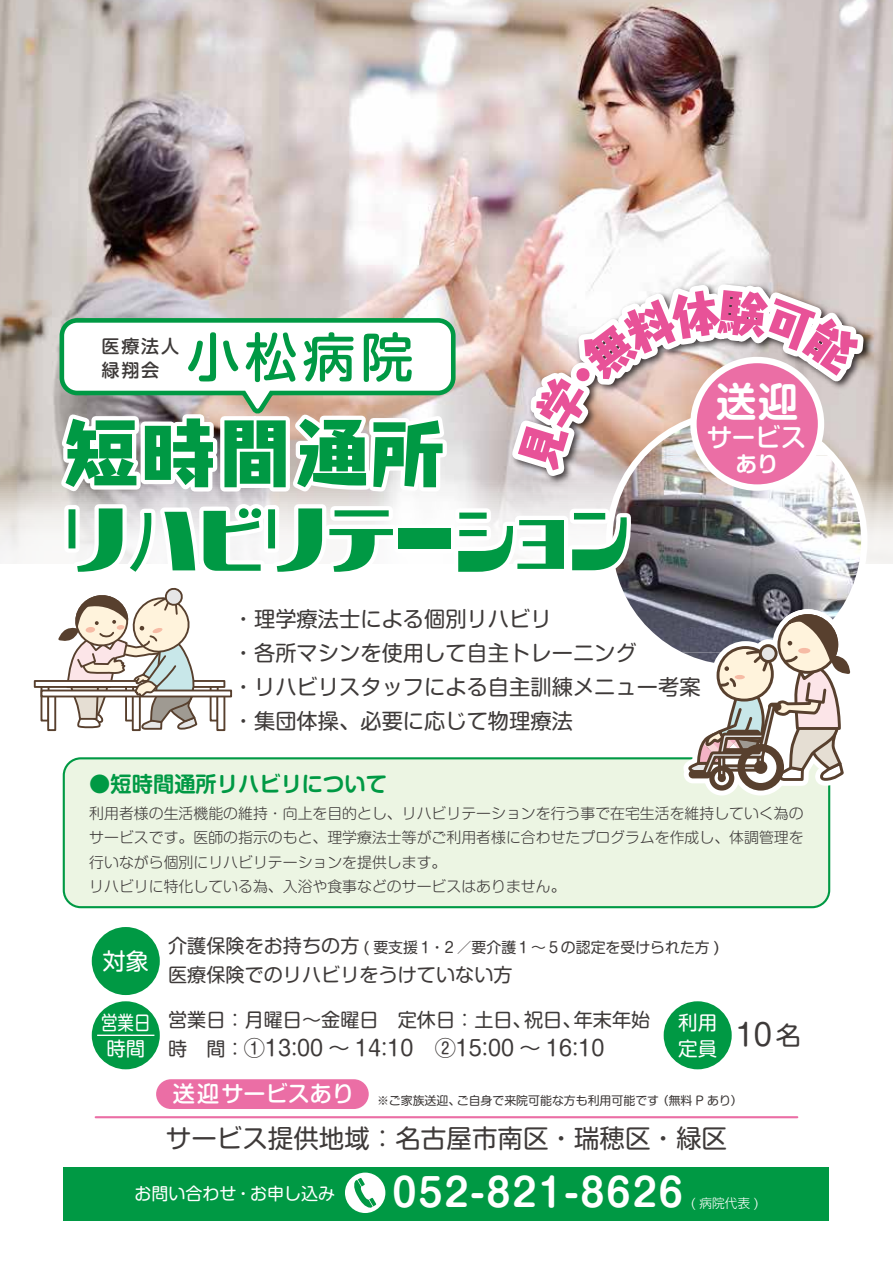
<style>
.page{position:relative;width:893px;height:1263px;background:#fff}
.page>*{position:absolute;margin:0;border:0;box-sizing:border-box;transform-origin:0 0}
.t1{font:76.5px "Kurokane Std EB";color:#094}
.t2{font:72.3px "kana 01 parade";letter-spacing:.01em;color:#094}
.t3{font:500 52.8px "Shin M Go Pro";color:#094}
.t4{font:700 40.2px "Shin M Go Pro De";color:#fff}
.t5{font:700 38.25px "Shin M Go Pro De";letter-spacing:.05em;color:#fff}
.t6{font:29.7px "Shin M Go Pro";color:#3e3a39}
.t7{font:25.5px "Shin M Go Pro";color:#3e3a39}
.t8{font:500 25.5px "Shin M Go Pro";color:#fff}
.t9{font:23.4px "Shin M Go Pro";color:#fff}
.t10{font:21.3px/34px "Shin M Go Pro";color:#3e3a39}
.t11{font:700 21.3px "Shin M Go Pro De";color:#094}
.t12{font:700 21.3px "Shin M Go Pro De";color:#fff}
.t13{font:19.5px/26.7px "Shin M Go Pro";color:#fff;scale:.85 1}
.t14{font:19.5px/26.7px "Shin M Go Pro";color:#fff}
.t15{font:19.2px/29px "Shin M Go Pro";color:#3e3a39}
.t16{font:500 18.15px/24.5px "Shin M Go Pro";letter-spacing:.1em;color:#3e3a39}
.t17{font:16.95px "Shin M Go Pro";color:#fff}
.t18{font:300 14.85px/24.5px "Shin M Go Pro";color:#3e3a39}
.t19{font:14.85px "Shin M Go Pro";color:#3e3a39}
.t20{font:300 12.75px "Shin M Go Pro";color:#fff}
.t21{font:11.85px "Shin M Go Pro";color:#3e3a39}
.s1{font-size:19.2px}
.s2{font-size:25.5px}
</style>
<div class="page">
<div style="left:64px;top:758px;width:765px;height:149px;background:#ecf5e3;border-radius:17px"></div>
<div style="left:63px;top:757px;width:767px;height:151px;border:2px solid #094;border-radius:17px"></div>
<img style="left:0;top:0;width:893px;height:564px">
<div style="left:92px;top:927px;width:68px;height:68px;background:#094;border-radius:50%"></div>
<div style="left:92px;top:1001px;width:68px;height:68px;background:#094;border-radius:50%"></div>
<hr style="left:97px;top:1035px;width:57px;height:1px;background:#fff">
<div style="left:664px;top:1001px;width:68px;height:68px;background:#094;border-radius:50%"></div>
<div style="left:64px;top:1167px;width:765px;height:53px;background:#094"></div>
<div style="left:345px;top:1172px;width:40px;height:41px;background:#fff;border-radius:50%"></div>
<svg style="left:354px;top:1178px;width:22px;height:30px"></svg>
<svg style="left:41px;top:688px;width:8px;height:33px"></svg>
<svg style="left:34px;top:680px;width:21px;height:8px"></svg>
<div style="left:47px;top:693px;width:9px;height:38px;background:#fff;border:2px solid #58402e"></div>
<svg style="left:41px;top:689px;width:14px;height:8px"></svg>
<hr style="left:96px;top:1116px;width:701px;height:2px;background:#eb6ea5">
<div style="left:156px;top:1079px;width:213px;height:30px;background:#eb6ea5;border-radius:15px"></div>
<img style="left:870px;top:189px;width:23px;height:375px">
<img style="left:55px;top:0;width:815px;height:879px">
<p class="t16" style="left:102px;top:332px;width:79px">医療法人緑翔会</p>
<h3 class="t3" style="left:187px;top:314px;width:228px">小松病院</h3>
<h1 class="t1" style="left:64px;top:394px;width:384px">短時間通所</h1>
<h2 class="t2" style="left:64px;top:503px;width:567px">リハビリテーション</h2>
<h3 class="t4" style="left:716px;top:369px;width:84px">送迎</h3>
<h3 class="t12" style="left:736px;top:447px;width:44px">あり</h3>
<h3 class="t8" style="left:707px;top:416px;width:101px">サービス</h3>
<h3 class="t10" style="left:233px;top:599px;width:469px">・理学療法士による個別リハビリ<br>・各所マシンを使用して自主トレーニング<br>・リハビリスタッフによる自主訓練メニュー考案・集団体操、必要に応じて物理療法</h3>
<h3 class="t11" style="left:89px;top:766px;width:299px">●短時間通所リハビリについて</h3>
<p class="t18" style="left:89px;top:799px;width:716px">利用者様の生活機能の維持・向上を目的とし、リハビリテーションを行う事で在宅生活を維持していく為のサービスです。医師の指示のもと、理学療法士等がご利用者様に合わせたプログラムを作成し、体調管理を行いながら個別にリハビリテーションを提供します。<br>リハビリに特化している為、入浴や食事などのサービスはありません。</p>
<h3 class="t9" style="left:102px;top:943px;width:48px">対象</h3>
<p class="t15" style="left:168px;top:929px;width:346px">介護保険をお持ちの方<br>医療保険でのリハビリをうけていない方</p>
<p class="t19" style="left:364px;top:935px;width:357px">( 要支援１・２／要介護１～５の認定を受けられた方 )</p>
<p class="t15" style="left:168px;top:1003px;width:484px">営業日：月曜日～金曜日　定休日：土日、祝日、年末年始</p>
<h3 class="t10" style="left:168px;top:1029px;width:438px"><span class="s1">時　間：</span>①13:00 ～ 14:10 ②15:00 ～ 16:10</h3>
<h3 class="t13" style="left:101px;top:1007px;width:60px">営業日時間</h3>
<h3 class="t14" style="left:678px;top:1007px;width:40px">利用定員</h3>
<h3 class="t6" style="left:736px;top:1010px;width:66px">10<span class="s2">名</span></h3>
<p class="t21" style="left:173px;top:1091px;width:571px"><sup>送迎サービスあり</sup> ※ご家族送迎、ご自身で来院可能な方も利用可能です（無料 P あり）</p>
<h3 class="t7" style="left:166px;top:1118px;width:563px">サービス提供地域：名古屋市南区・瑞穂区・緑区</h3>
<p class="t17" style="left:134px;top:1179px;width:202px">お問い合わせ・お申し込み</p>
<h3 class="t5" style="left:392px;top:1162px;width:292px">052-821-8626</h3>
<p class="t20" style="left:691px;top:1193px;width:69px">( 病院代表 )</p>
</div>
